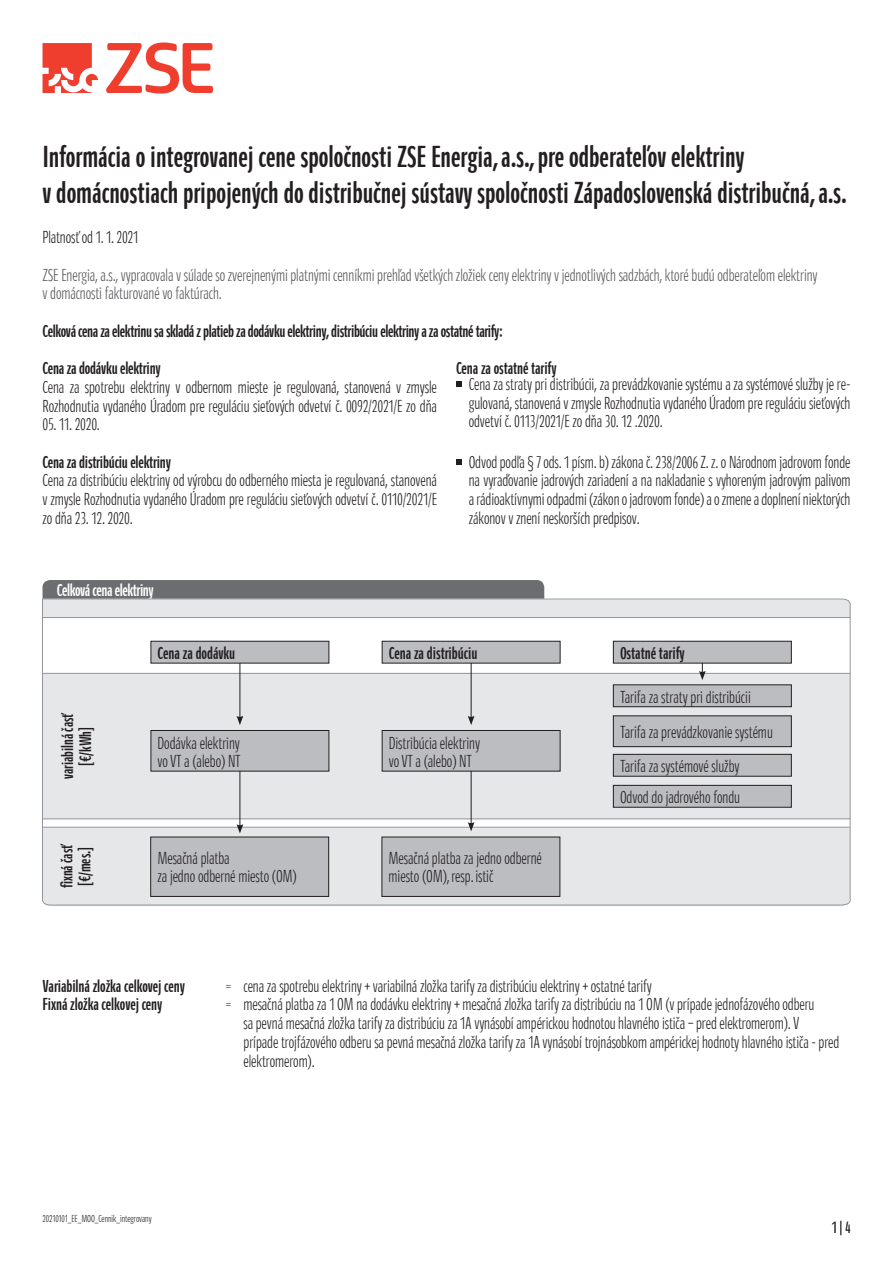
<style>
.page{position:relative;width:893px;height:1263px;background:#fff}
.page>*{position:absolute;margin:0;border:0;box-sizing:border-box;transform-origin:0 0}
.t1{font:700 31.5px/36px "Polo Extracondensed";color:#231f20}
.t2{font:18px/18.8px "Polo Extracondensed";letter-spacing:-.005em;color:#231f20}
.t3{font:700 18px/37.3px "Polo Extracondensed";letter-spacing:-.01em;color:#231f20}
.t4{font:18px/18.8px "Polo Extracondensed";letter-spacing:-.005em;color:#57585a}
.t5{font:700 18px "Polo Extracondensed";letter-spacing:-.02em;color:#fff}
.t6{font:700 17.25px/18px "Polo Extracondensed";color:#231f20}
.t7{font:17.25px "Polo Extracondensed";color:#231f20}
.t8{font:10.5px "Polo Extracondensed";color:#231f20}
</style>
<div class="page">
<svg style="left:456px;top:381px;width:6px;height:6px"></svg>
<svg style="left:456px;top:459px;width:6px;height:6px"></svg>
<svg style="left:43px;top:43px;width:55px;height:50px"></svg>
<svg style="left:106px;top:43px;width:107px;height:51px"></svg>
<div style="left:43px;top:580px;width:502px;height:18px;background:#6c6d70"></div>
<svg style="left:42px;top:598px;width:809px;height:308px;background:#d9dadc"></svg>
<h1 class="t1" style="left:43px;top:139px;width:805px">Informácia o integrovanej cene spoločnosti ZSE Energia, a.s., pre odberateľov elektriny<br>v domácnostiach pripojených do distribučnej sústavy spoločnosti Západoslovenská distribučná, a.s.</h1>
<p class="t2" style="left:43px;top:228px;width:97px">Platnosťod 1. 1.2021</p>
<p class="t4" style="left:43px;top:266px;width:776px">ZSE Energia, a.s., vypracovalav súlade sozverejnenýmiplatnými cenníkmiprehľadvšetkýchzložiekceny elektriny v jednotlivýchsadzbách,ktorébudúodberateľom elektriny v domácnosti fakturované vofaktúrach.</p>
<p class="t3" style="left:43px;top:312px;width:461px">Celková cena za elektrinu sa skladá z platieb za dodávku elektriny, distribúciu elektriny a za ostatné tarify:<br>Cena za dodávku elektriny</p>
<p class="t2" style="left:42px;top:378px;width:396px">Cena za spotrebu elektriny v odbernom mieste je regulovaná, stanovená v zmysle<br>Rozhodnutia vydaného Úradom pre reguláciu sieťových odvetví č. 0092/2021/E zo dňa</p>
<p class="t2" style="left:43px;top:415px;width:59px">05. 11.2020.</p>
<p class="t3" style="left:43px;top:443px;width:130px">Cena za distribúciu elektriny</p>
<p class="t2" style="left:43px;top:471px;width:396px;text-align:justify">Cena za distribúciu elektriny od výrobcu do odberného miesta je regulovaná, stanovená v zmysle Rozhodnutia vydaného Úradom pre reguláciu sieťových odvetví č. 0110/2021/E zodňa23. 12.2020.</p>
<p class="t3" style="left:456px;top:350px;width:102px">Cena za ostatné tarify</p>
<p class="t2" style="left:469px;top:375px;width:383px;text-align:justify">Cena za straty pridistribúcii, za prevádzkovanie systému a za systémové služby je re&shy;gulovaná, stanovenáv zmysleRozhodnutiavydanéhoÚradom prereguláciusieťových odvetví č.0113/2021/E zodňa30. 12.2020.</p>
<p class="t2" style="left:469px;top:453px;width:383px;text-align:justify">Odvodpodľa§7ods.1písm.b) zákonač.238/2006Z. z.o Národnom jadrovom fonde na vyraďovanie jadrových zariadení a na nakladanie s vyhoreným jadrovým palivom a rádioaktívnymiodpadmi (zákono jadrovomfonde)a o zmenea doplneníniektorých zákonov v zneníneskoršíchpredpisov.</p>
<p class="t5" style="left:57px;top:581px;width:98px">Celková cena elektriny</p>
<p class="t6" style="left:59px;top:779px;width:68px;text-align:center;rotate:-90deg">variabilná časť [€/kWh]</p>
<p class="t6" style="left:58px;top:888px;width:46px;rotate:-90deg">fixná časť [€/mes.]</p>
<p class="t3" style="left:158px;top:634px;width:79px">Cena za dodávku</p>
<p class="t2" style="left:158px;top:734px;width:84px;line-height:18px">Dodávka elektriny voVT a (alebo) NT</p>
<p class="t2" style="left:157px;top:850px;width:141px;line-height:18px">Mesačná platba<br>za jedno odberné miesto (OM)</p>
<p class="t3" style="left:389px;top:634px;width:90px">Cena za distribúciu</p>
<p class="t2" style="left:389px;top:734px;width:93px;line-height:18px">Distribúcia elektriny voVT a (alebo) NT</p>
<p class="t2" style="left:389px;top:850px;width:155px;line-height:18px">Mesačná platba za jedno odberné miesto (OM),resp.istič</p>
<p class="t3" style="left:620px;top:634px;width:66px">Ostatné tarify</p>
<p class="t2" style="left:620px;top:679px;width:154px;line-height:34.8px">Tarifa za straty pri distribúcii<br>Tarifa za prevádzkovanie systému<br>Tarifa za systémové služby</p>
<p class="t2" style="left:620px;top:788px;width:122px">Odvod do jadrového fondu</p>
<p class="t3" style="left:43px;top:967px;width:144px">Variabilná zložka celkovej ceny</p>
<p class="t2" style="left:226px;top:976px;width:428px">= cena za spotrebuelektriny+variabilná zložkatarify za distribúciuelektriny+ostatné tarify</p>
<p class="t3" style="left:43px;top:986px;width:121px">Fixná zložka celkovej ceny</p>
<p class="t2" style="left:244px;top:995px;width:597px;text-indent:-18px">= mesačnáplatbaza 1OM na dodávkuelektriny+ mesačná zložkatarify za distribúciuna 1OM (v prípade jednofázovéhoodberu sapevná mesačná zložka tarify za distribúciuza 1Avynásobí ampérickouhodnotouhlavnéhoističa–predelektromerom).V<br>prípade trojfázovéhoodberusapevná mesačnázložkatarify za 1Avynásobí trojnásobkom ampérickejhodnotyhlavnéhoističa-pred elektromerom).</p>
<p class="t8" style="left:43px;top:1213px;width:111px">20210101_EE_MOO_Cennik_integrovany</p>
<p class="t7" style="left:832px;top:1219px;width:20px">1 | 4</p>
</div>
